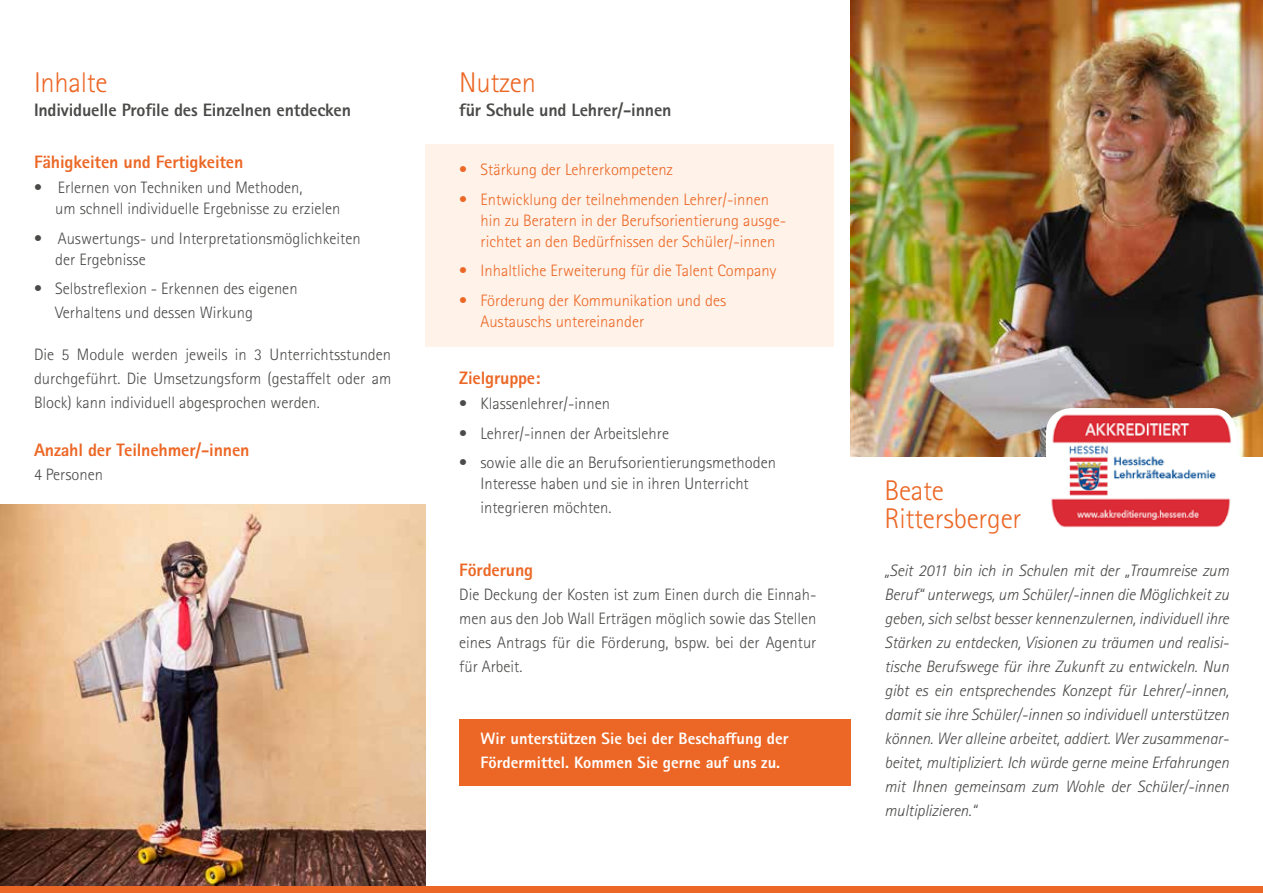
<style>
.page{position:relative;width:1263px;height:893px;background:#fff}
.page>*{position:absolute;margin:0;border:0;box-sizing:border-box;transform-origin:0 0}
.t1{font:300 28.5px/28.5px "Rotis Sans Serif Pro";letter-spacing:-.01em;color:#ec6725}
.t2{font:800 18px "Rotis Sans Serif Pro";letter-spacing:-.01em;color:#ec6725}
.t3{font:800 18px "Rotis Sans Serif Pro";letter-spacing:-.01em;color:#4a4a49}
.t4{font:300 16.5px/24px "Rotis Sans Serif Pro";color:#4a4a49}
.t5{font:italic 300 16.5px/24px "Rotis Sans Serif Pro";letter-spacing:-.005em;color:#4a4a49;text-align:justify}
.t6{font:300 16.5px/21px "Rotis Sans Serif Pro";color:#ec6725}
.t7{font:800 16.5px/24px "Rotis Sans Serif Pro";color:#fff}
</style>
<div class="page">
<img style="left:0;top:504px;width:425px;height:383px">
<div style="left:459px;top:719px;width:391px;height:67px;background:#ec6725"></div>
<div style="left:425px;top:144px;width:409px;height:203px;background:#fef2e9"></div>
<img style="left:850px;top:0;width:413px;height:456px">
<img style="left:1046px;top:408px;width:190px;height:120px">
<div style="left:0;top:887px;width:1263px;height:6px;background:#ec6725"></div>
<h1 class="t1" style="left:34px;top:68px;width:75px">Inhalte</h1>
<p class="t3" style="left:34px;top:98px;width:319px">Individuelle Profile des Einzelnen entdecken</p>
<p class="t2" style="left:34px;top:150px;width:211px">Fähigkeiten und Fertigkeiten</p>
<p class="t4" style="left:55px;top:177px;width:287px;line-height:21px;text-indent:-21px">• Erlernen von Techniken und Methoden,<br>um schnell individuelle Ergebnisse zu erzielen</p>
<p class="t4" style="left:55px;top:228px;width:307px;line-height:21px;text-indent:-21px">• Auswertungs- und Interpretationsmöglichkeiten der Ergebnisse</p>
<p class="t4" style="left:55px;top:277px;width:244px;text-indent:-21px">• Selbstreflexion - Erkennen des eigenen<br>Verhaltens und dessen Wirkung</p>
<p class="t4" style="left:34px;top:343px;width:359px;text-align:justify">Die 5 Module werden jeweils in 3 Unterrichtsstunden durchgeführt. Die Umsetzungsform (gestaffelt oder am Block) kann individuell abgesprochen werden.</p>
<p class="t2" style="left:34px;top:438px;width:217px">Anzahl der Teilnehmer/-innen</p>
<p class="t4" style="left:34px;top:463px;width:71px">4 Personen</p>
<h1 class="t1" style="left:459px;top:68px;width:78px">Nutzen</h1>
<p class="t3" style="left:459px;top:98px;width:214px">für Schule und Lehrer/-innen</p>
<p class="t6" style="left:459px;top:159px;width:215px">• Stärkung der Lehrerkompetenz</p>
<p class="t6" style="left:480px;top:189px;width:307px;text-indent:-21px">• Entwicklung der teilnehmenden Lehrer/-innen hin zu Beratern in der Berufsorientierung ausge&shy;richtet an den Bedürfnissen der Schüler/-innen</p>
<p class="t6" style="left:459px;top:260px;width:319px">• Inhaltliche Erweiterung für die Talent Company</p>
<p class="t6" style="left:480px;top:290px;width:247px;text-indent:-21px">• Förderung der Kommunikation und des<br>Austauschs untereinander</p>
<p class="t2" style="left:459px;top:366px;width:83px">Zielgruppe:</p>
<p class="t4" style="left:459px;top:392px;width:152px">• Klassenlehrer/-innen</p>
<p class="t4" style="left:459px;top:421px;width:211px">• Lehrer/-innen der Arbeitslehre</p>
<p class="t4" style="left:459px;top:452px;width:318px;line-height:21px;text-align:center">• sowie alle die an Berufsorientierungsmethoden<br>Interesse haben und sie in ihren Unterricht</p>
<p class="t4" style="left:480px;top:496px;width:133px">integrieren möchten.</p>
<p class="t2" style="left:459px;top:558px;width:75px">Förderung</p>
<p class="t4" style="left:459px;top:583px;width:359px;text-align:justify">Die Deckung der Kosten ist zum Einen durch die Einnah&shy;men aus den Job Wall Erträgen möglich sowie das Stellen eines Antrags für die Förderung, bspw. bei der Agentur für Arbeit.</p>
<p class="t7" style="left:480px;top:726px;width:310px">Wir unterstützen Sie bei der Beschaffung der<br>Fördermittel. Kommen Sie gerne auf uns zu.</p>
<h1 class="t1" style="left:884px;top:476px;width:138px">Beate<br>Rittersberger</h1>
<p class="t5" style="left:884px;top:558px;width:346px">„Seit 2011 bin ich in Schulen mit der „Traumreise zum Beruf“ unterwegs, um Schüler/-innen die Möglichkeit zu geben, sich selbst besser kennenzulernen, individuell ihre Stärken zu entdecken, Visionen zu träumen und realisi&shy;tische Berufswege für ihre Zukunft zu entwickeln. Nun gibt es ein entsprechendes Konzept für Lehrer/-innen, damit sie ihre Schüler/-innen so individuell unterstützen können. Wer alleine arbeitet, addiert. Wer zusammenar&shy;beitet, multipliziert. Ich würde gerne meine Erfahrungen mit Ihnen gemeinsam zum Wohle der Schüler/-innen multiplizieren.“</p>
</div>
